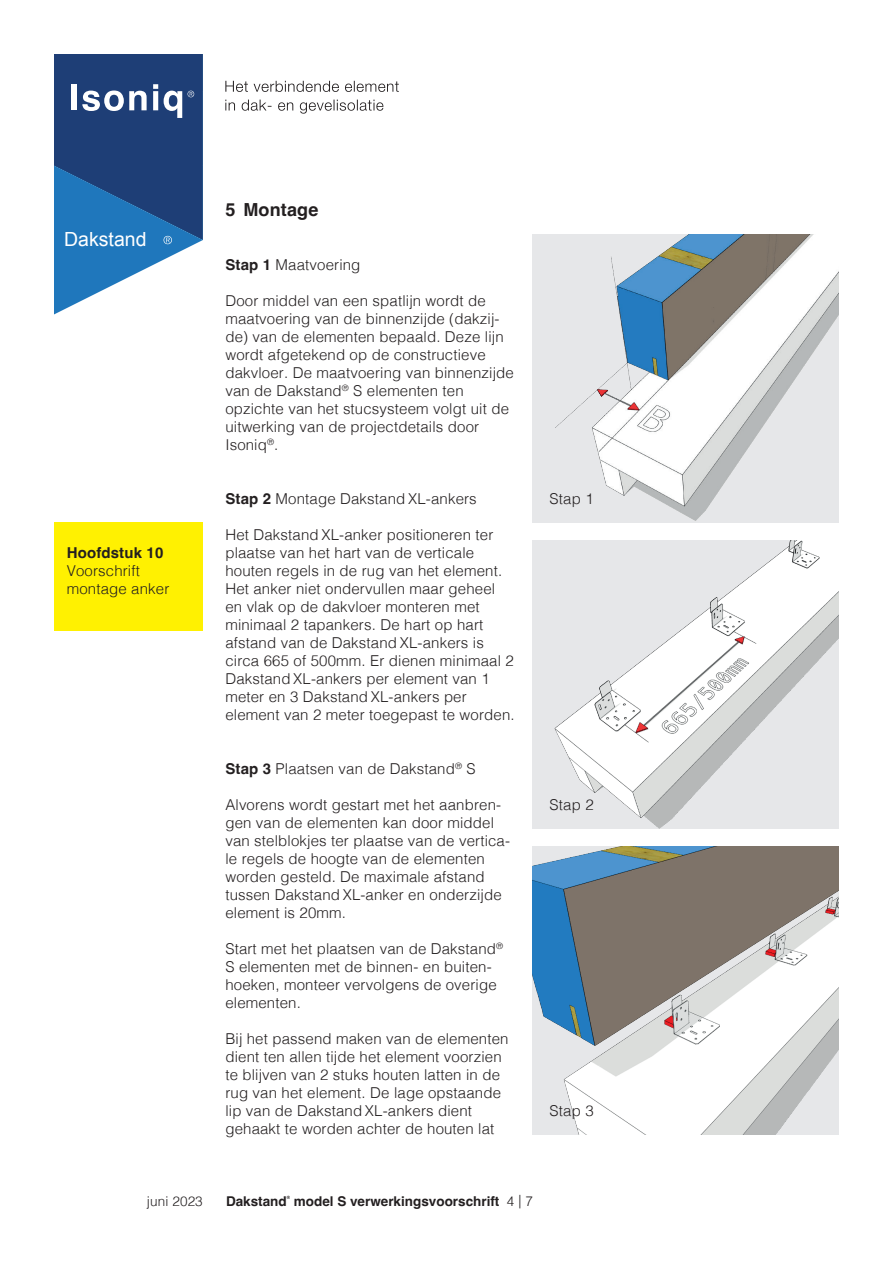
<style>
.page{position:relative;width:893px;height:1263px;background:#fff}
.page>*{position:absolute;margin:0;border:0;box-sizing:border-box;transform-origin:0 0}
.t1{font:19.5px "Arial";color:#fff}
.t2{font:700 18px "Helvetica";letter-spacing:.01em;color:#231f20}
.t3{font:300 15px/18px "Helvetica";letter-spacing:.01em;color:#231f20}
.t4{font:700 15px "Helvetica";letter-spacing:.01em;color:#231f20}
.t5{font:700 13.5px "Helvetica";color:#231f20}
.t6{font:300 13.5px "Helvetica";letter-spacing:.01em;color:#231f20}
.t7{font:700 4.5px "Helvetica";color:#231f20}
.s1{font-weight:700}
.s2{font-weight:300}
</style>
<div class="page">
<svg style="left:225px;top:100px;width:158px;height:14px"></svg>
<svg style="left:225px;top:81px;width:174px;height:11px"></svg>
<svg style="left:54px;top:54px;width:149px;height:260px"></svg>
<img style="left:532px;top:234px;width:307px;height:288px">
<img style="left:533px;top:540px;width:306px;height:594px">
<div style="left:54px;top:522px;width:149px;height:108px;background:#fff101"></div>
<h1 class="t1" style="left:64px;top:226px;width:84px">Dakstand</h1>
<p class="t4" style="left:67px;top:544px;width:98px">Hoofdstuk 10</p>
<p class="t3" style="left:67px;top:561px;width:104px">Voorschrift montage anker</p>
<p class="t6" style="left:147px;top:1190px;width:57px">juni 2023</p>
<p class="t2" style="left:225px;top:199px;width:95px">5 Montage</p>
<p class="t3" style="left:225px;top:255px;width:137px"><span class="s1">Stap 1</span> Maatvoering</p>
<p class="t3" style="left:225px;top:291px;width:290px">Door middel van een spatlijn wordt de maatvoering van de binnenzijde (dakzij&shy;de) van de elementen bepaald. Deze lijn wordt afgetekend op de constructieve dakvloer. De maatvoering van binnenzijde van de Dakstand<sup>®</sup> S elementen ten opzichte van het stucsysteem volgt uit de uitwerking van de projectdetails door Isoniq<sup>®</sup>.</p>
<p class="t3" style="left:225px;top:489px;width:253px"><span class="s1">Stap 2</span> Montage Dakstand XL-ankers</p>
<p class="t3" style="left:225px;top:525px;width:291px">Het Dakstand XL-anker positioneren ter plaatse van het hart van de verticale houten regels in de rug van het element.<br>Het anker niet ondervullen maar geheel en vlak op de dakvloer monteren met minimaal 2 tapankers. De hart op hart afstand van de Dakstand XL-ankers is circa 665 of 500mm. Er dienen minimaal 2<br>Dakstand XL-ankers per element van 1 meter en 3 Dakstand XL-ankers per element van 2 meter toegepast te worden.</p>
<p class="t3" style="left:225px;top:759px;width:252px"><span class="s1">Stap 3</span> Plaatsen van de Dakstand<sup>®</sup> S</p>
<p class="t3" style="left:225px;top:795px;width:286px">Alvorens wordt gestart met het aanbren&shy;gen van de elementen kan door middel van stelblokjes ter plaatse van de vertica&shy;le regels de hoogte van de elementen worden gesteld. De maximale afstand tussen Dakstand XL-anker en onderzijde element is 20mm.</p>
<p class="t3" style="left:225px;top:939px;width:279px">Start met het plaatsen van de Dakstand<sup>®<br></sup>S elementen met de binnen- en buiten&shy;hoeken, monteer vervolgens de overige elementen.</p>
<p class="t3" style="left:225px;top:1029px;width:285px">Bij het passend maken van de elementen dient ten allen tijde het element voorzien te blijven van 2 stuks houten latten in de rug van het element. De lage opstaande lip van de Dakstand XL-ankers dient gehaakt te worden achter de houten lat</p>
<p class="t3" style="left:550px;top:489px;width:46px">Stap 1</p>
<p class="t3" style="left:550px;top:795px;width:46px">Stap 2</p>
<p class="t3" style="left:550px;top:1101px;width:46px">Stap 3</p>
<p class="t5" style="left:226px;top:1193px;width:62px">Dakstand</p>
<p class="t7" style="left:287px;top:1195px;width:5px">®</p>
<p class="t5" style="left:294px;top:1193px;width:241px">model S verwerkingsvoorschrift <span class="s2">4 | 7</span></p>
</div>
